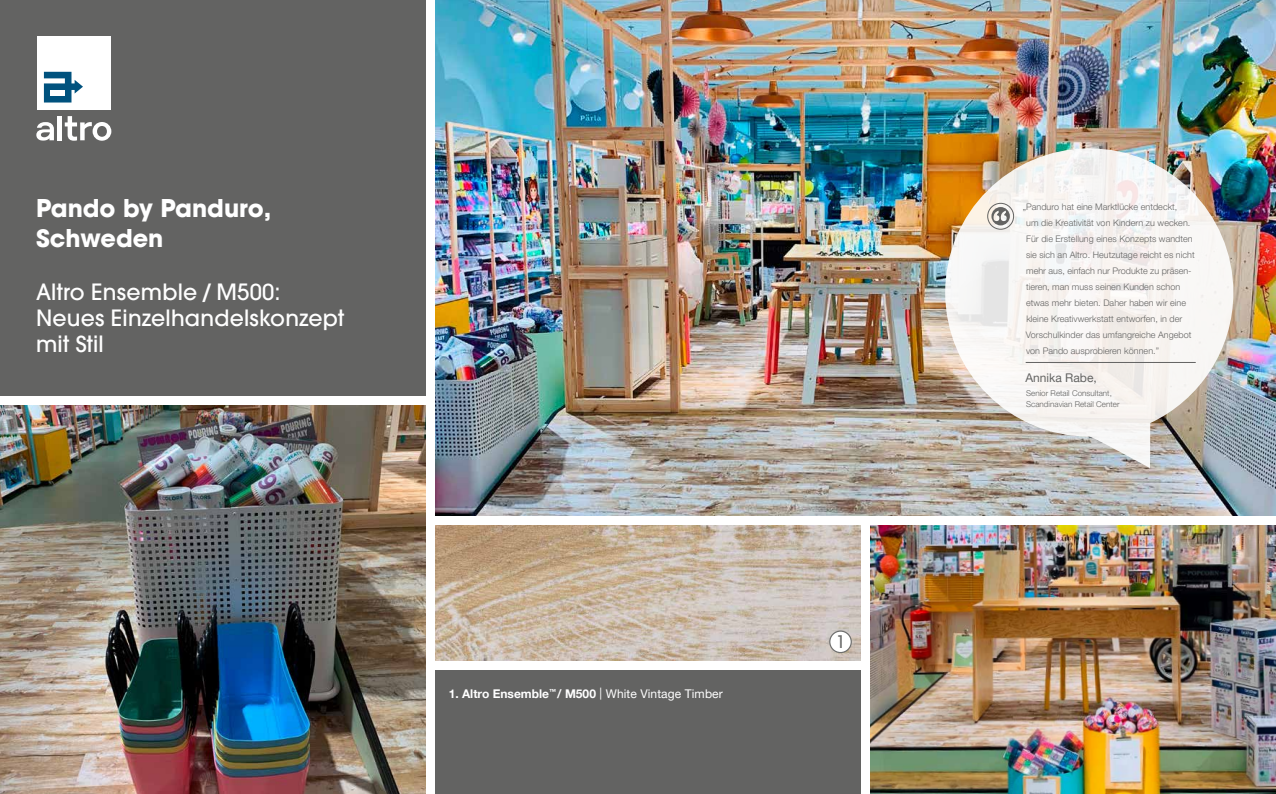
<style>
.page{position:relative;width:1276px;height:794px;background:#fff}
.page>*{position:absolute;margin:0;border:0;box-sizing:border-box;transform-origin:0 0}
.t1{font:700 24px/30px "Avant Garde";color:#fff}
.t2{font:500 22px/26px "Avant Garde";letter-spacing:.01em;color:#fff}
.t3{font:500 17px "Avant Garde";color:#6f6f6e}
.t4{font:700 12px "Helvetica Neue LT Pro";color:#fff}
.t5{font:12px "Helvetica Neue LT Pro";color:#636362}
.t6{font:300 9px/16px "Helvetica Neue LT Pro";letter-spacing:.005em;color:#636362}
.t7{font:300 8px/11px "Helvetica Neue LT Pro";letter-spacing:.005em;color:#636362}
.s1{font-weight:400}
</style>
<div class="page">
<img style="left:435px;top:525px;width:425px;height:135px">
<div style="left:830px;top:631px;width:21px;height:21px;background:#fff;border-radius:50%"></div>
<div style="left:829px;top:630px;width:23px;height:23px;border:1px solid #6f6f6e;border-radius:50%"></div>
<img style="left:870px;top:525px;width:406px;height:269px">
<img style="left:0;top:405px;width:425px;height:389px">
<img style="left:435px;top:0;width:841px;height:515px">
<div style="left:0;top:0;width:425px;height:395px;background:#636362"></div>
<div style="left:435px;top:670px;width:425px;height:124px;background:#636362"></div>
<div style="left:57px;top:116px;width:5px;height:24px;background:#fff"></div>
<svg style="left:36px;top:122px;width:18px;height:19px"></svg>
<svg style="left:65px;top:116px;width:46px;height:25px"></svg>
<div style="left:37px;top:36px;width:74px;height:74px;background:#fff"></div>
<svg style="left:44px;top:72px;width:39px;height:30px"></svg>
<div style="left:51px;top:90px;width:14px;height:6px;background:#fff"></div>
<img style="left:945px;top:148px;width:288px;height:320px">
<div style="left:987px;top:203px;width:27px;height:26px;border:1px solid #636362;border-radius:50%"></div>
<svg style="left:991px;top:207px;width:19px;height:18px"></svg>
<hr style="left:1025px;top:362px;width:170px;height:1px;background:#636362">
<h1 class="t1" style="left:36px;top:193px;width:237px">Pando by Panduro,<br>Schweden</h1>
<h2 class="t2" style="left:36px;top:279px;width:310px">Altro Ensemble / M500:<br>Neues Einzelhandelskonzept mit Stil</h2>
<h3 class="t4" style="left:449px;top:686px;width:276px">1. Altro Ensemble<sup>™</sup>/ M500 <span class="s1">| White Vintage Timber</span></h3>
<h3 class="t3" style="left:836px;top:631px;width:11px">1</h3>
<p class="t6" style="left:1026px;top:198px;width:170px;text-indent:-3px">„Panduro hat eine Marktlücke entdeckt,<br>um die Kreativität von Kindern zu wecken.<br>Für die Erstellung eines Konzepts wandten sie sich an Altro. Heutzutage reicht es nicht mehr aus, einfach nur Produkte zu präsen&shy;tieren, man muss seinen Kunden schon etwas mehr bieten. Daher haben wir eine kleine Kreativwerkstatt entworfen, in der Vorschulkinder das umfangreiche Angebot von Pando ausprobieren können.”</p>
<h3 class="t5" style="left:1025px;top:370px;width:73px">Annika Rabe,</h3>
<p class="t7" style="left:1026px;top:387px;width:95px">Senior Retail Consultant,<br>Scandinavian Retail Center</p>
</div>
